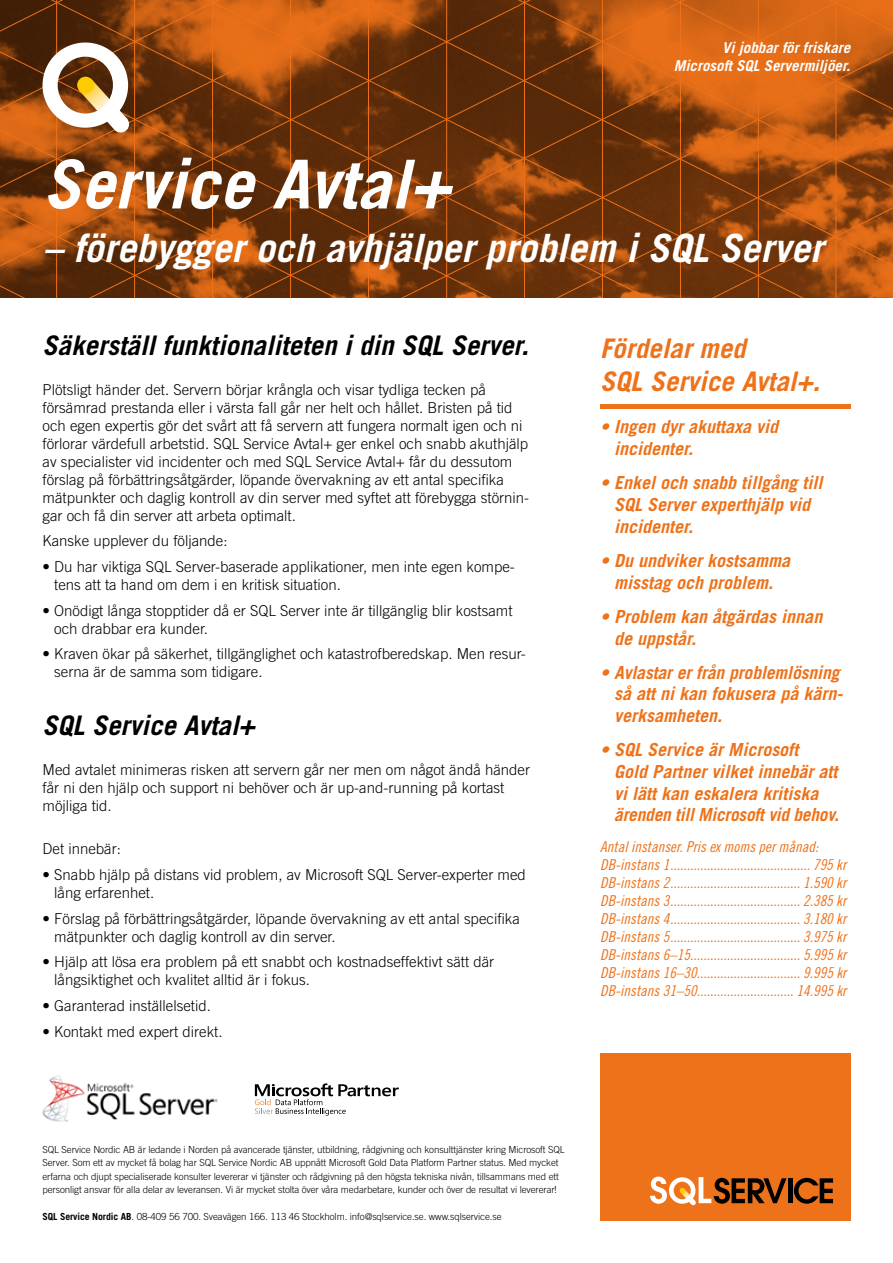
<style>
.page{position:relative;width:893px;height:1263px;background:#fff}
.page>*{position:absolute;margin:0;border:0;box-sizing:border-box;transform-origin:0 0}
.t1{font:italic 700 67.5px "Trade Gothic LT Std";color:#fff}
.t2{font:italic 700 39px "Trade Gothic LT Std";color:#fff}
.t3{font:italic 700 27px "Trade Gothic LT Std";color:#000}
.t4{font:italic 700 27px/32.4px "Trade Gothic LT Std";color:#ee7219}
.t5{font:italic 700 18px/21.6px "Trade Gothic LT Std";color:#ee7219}
.t6{font:300 15px/18px "Trade Gothic LT Std";color:#000}
.t7{font:15px/18px "Trade Gothic LT Std Cn 18 Obl";color:#ee7219}
.t8{font:italic 700 15px/18px "Trade Gothic LT Std";color:#fff;text-align:right}
.t9{font:300 9.75px/13.5px "Trade Gothic LT Std";letter-spacing:-.01em;color:#000}
.s1{font-weight:700}
</style>
<div class="page">
<svg style="left:0;top:0;width:893px;height:298px;background:#8d4511"></svg>
<div style="left:600px;top:1053px;width:250px;height:168px;background:#ee7219"></div>
<hr style="left:788px;top:1178px;width:4px;height:25px;background:#000">
<svg style="left:794px;top:1178px;width:39px;height:26px"></svg>
<svg style="left:650px;top:1176px;width:136px;height:29px"></svg>
<hr style="left:600px;top:404px;width:250px;height:4px;background:#ee7219">
<svg style="left:255px;top:1083px;width:144px;height:33px"></svg>
<img style="left:42px;top:1075px;width:176px;height:47px">
<p class="t8" style="left:674px;top:39px;width:178px">Vi jobbar för friskare<br>Microsoft SQL Servermiljöer.</p>
<h1 class="t1" style="left:43px;top:143px;width:408px">Service Avtal+</h1>
<h2 class="t2" style="left:43px;top:225px;width:781px">– förebygger och avhjälper problem i SQL Server</h2>
<h3 class="t3" style="left:43px;top:329px;width:488px">Säkerställ funktionaliteten i din SQL Server.</h3>
<p class="t6" style="left:43px;top:380px;width:488px">Plötsligt händer det. Servern börjar krångla och visar tydliga tecken på försämrad prestanda eller i värsta fall går ner helt och hållet. Bristen på tid och egen expertis gör det svårt att få servern att fungera normalt igen och ni förlorar värdefull arbetstid. SQL Service Avtal+ ger enkel och snabb akuthjälp av specialister vid incidenter och med SQL Service Avtal+ får du dessutom förslag på förbättringsåtgärder, löpande övervakning av ett antal specifika mätpunkter och daglig kontroll av din server med syftet att förebygga störnin&shy;gar och få din server att arbeta optimalt.</p>
<p class="t6" style="left:43px;top:532px;width:187px">Kanske upplever du följande:</p>
<p class="t6" style="left:54px;top:557px;width:462px;text-indent:-12px">• Du har viktiga SQL Server-baserade applikationer, men inte egen kompe&shy;tens att ta hand om dem i en kritisk situation.</p>
<p class="t6" style="left:54px;top:601px;width:460px;text-indent:-12px">• Onödigt långa stopptider då er SQL Server inte är tillgänglig blir kostsamt och drabbar era kunder.</p>
<p class="t6" style="left:54px;top:645px;width:473px;text-indent:-12px">• Kraven ökar på säkerhet, tillgänglighet och katastrofberedskap. Men resur&shy;serna är de samma som tidigare.</p>
<h3 class="t3" style="left:43px;top:709px;width:214px">SQL Service Avtal+</h3>
<p class="t6" style="left:43px;top:760px;width:489px">Med avtalet minimeras risken att servern går ner men om något ändå händer får ni den hjälp och support ni behöver och är up-and-running på kortast möjliga tid.</p>
<p class="t6" style="left:43px;top:840px;width:80px">Det innebär:</p>
<p class="t6" style="left:54px;top:865px;width:473px;text-indent:-12px">• Snabb hjälp på distans vid problem, av Microsoft SQL Server-experter med lång erfarenhet.</p>
<p class="t6" style="left:54px;top:909px;width:467px;text-indent:-12px">• Förslag på förbättringsåtgärder, löpande övervakning av ett antal specifika mätpunkter och daglig kontroll av din server.</p>
<p class="t6" style="left:54px;top:953px;width:442px;text-indent:-12px">• Hjälp att lösa era problem på ett snabbt och kostnadseffektivt sätt där långsiktighet och kvalitet alltid är i fokus.</p>
<p class="t6" style="left:43px;top:996px;width:170px">• Garanterad inställelsetid.</p>
<p class="t6" style="left:43px;top:1022px;width:182px">• Kontakt med expert direkt.</p>
<h3 class="t4" style="left:600px;top:333px;width:221px">Fördelar med<br>SQL Service Avtal+.</h3>
<p class="t5" style="left:614px;top:416px;width:165px;text-indent:-14px">• Ingen dyr akuttaxa vid incidenter.</p>
<p class="t5" style="left:614px;top:472px;width:210px;text-indent:-14px">• Enkel och snabb tillgång till<br>SQL Server experthjälp vid incidenter.</p>
<p class="t5" style="left:600px;top:550px;width:191px;text-align:center">• Du undviker kostsamma misstag och problem.</p>
<p class="t5" style="left:614px;top:606px;width:210px;text-indent:-14px">• Problem kan åtgärdas innan de uppstår.</p>
<p class="t5" style="left:614px;top:662px;width:230px;text-indent:-14px">• Avlastar er från problemlösning så att ni kan fokusera på kärn&shy;verksamheten.</p>
<p class="t5" style="left:614px;top:739px;width:226px;text-indent:-14px">• SQL Service är Microsoft<br>Gold Partner vilket innebär att vi lätt kan eskalera kritiska ärenden till Microsoft vid behov.</p>
<p class="t7" style="left:600px;top:838px;width:248px">Antal instanser. Pris ex moms per månad:<br>DB-instans 1.......................................... 795 kr DB-instans 2....................................... 1.590 kr DB-instans 3....................................... 2.385 kr DB-instans 4....................................... 3.180 kr DB-instans 5....................................... 3.975 kr DB-instans 6–15................................. 5.995 kr DB-instans 16–30............................... 9.995 kr DB-instans 31–50............................. 14.995 kr</p>
<p class="t9" style="left:43px;top:1142px;width:524px">SQL Service Nordic AB är ledande i Norden på avancerade tjänster, utbildning, rådgivning och konsulttjänster kring Microsoft SQL Server. Som ett av mycket få bolag har SQL Service Nordic AB uppnått Microsoft Gold Data Platform Partner status. Med mycket erfarna och djupt specialiserade konsulter levererar vi tjänster och rådgivning på den högsta tekniska nivån, tillsammans med ett personligt ansvar för alla delar av leveransen. Vi är mycket stolta över våra medarbetare, kunder och över de resultat vi levererar!</p>
<p class="t9" style="left:43px;top:1210px;width:460px"><span class="s1">SQL Service Nordic AB</span>. 08-409 56 700. Sveavägen 166. 113 46 Stockholm. info@sqlservice.se. www.sqlservice.se</p>
</div>
